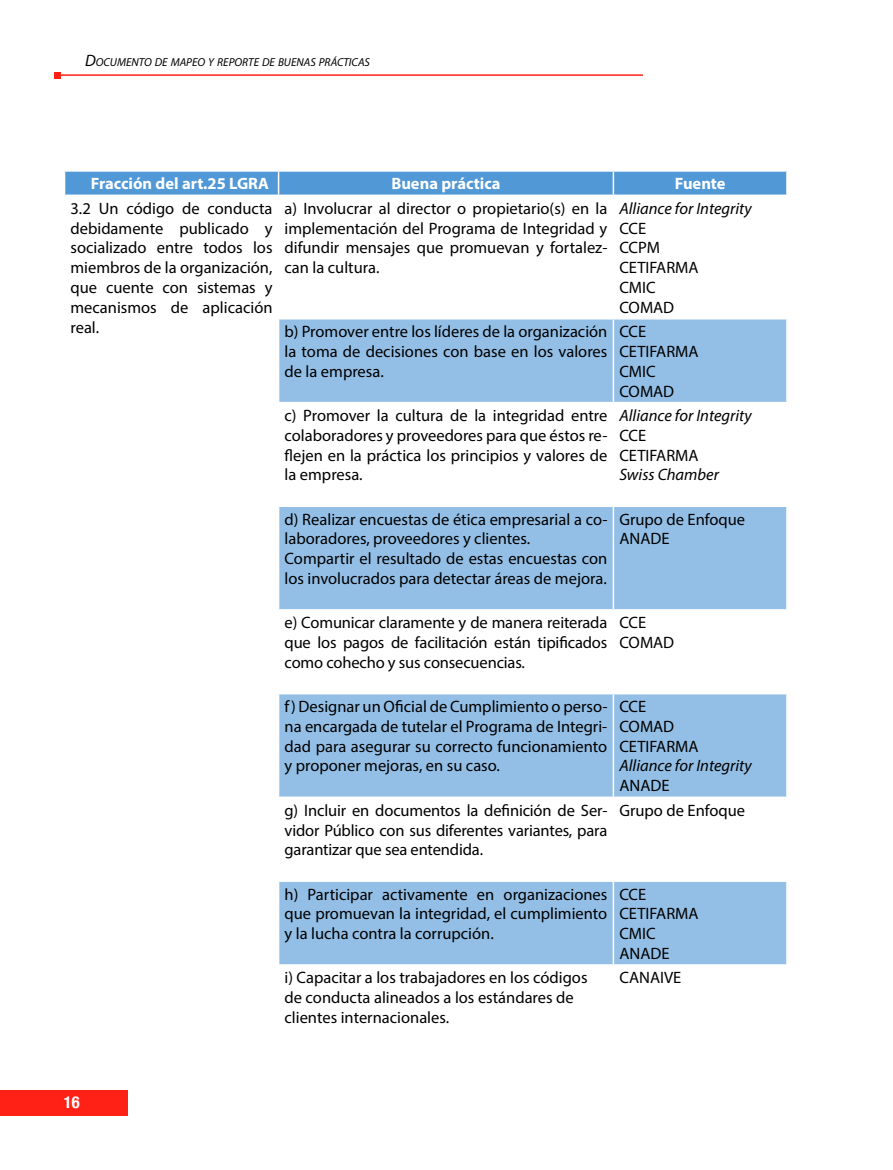
<style>
.page{position:relative;width:893px;height:1170px;background:#fff}
.page>*{position:absolute;margin:0;border:0;box-sizing:border-box;transform-origin:0 0}
.t1{font:16.5px/19.8px "Myriad Pro";color:#000}
.t2{font:italic 16.5px "Myriad Pro";color:#000}
.t3{font:700 16.5px "Myriad Pro";color:#fff}
.t4{font:700 condensed 16.5px "Helvetica Neue";color:#fff}
.t5{font:italic 11.55px "Myriad Pro";color:#000}
.s1{font-size:16.5px}
</style>
<div class="page">
<div style="left:0;top:1090px;width:128px;height:25px;background:#ff2016"></div>
<svg style="left:279px;top:319px;width:507px;height:645px;fill:#93bfe6"></svg>
<hr style="left:613px;top:319px;width:1px;height:83px;background:#fff">
<hr style="left:613px;top:403px;width:1px;height:102px;background:#fff">
<hr style="left:613px;top:507px;width:1px;height:102px;background:#fff">
<hr style="left:613px;top:610px;width:1px;height:83px;background:#fff">
<hr style="left:613px;top:694px;width:1px;height:102px;background:#fff">
<hr style="left:613px;top:798px;width:1px;height:82px;background:#fff">
<hr style="left:613px;top:881px;width:1px;height:83px;background:#fff">
<hr style="left:278px;top:402px;width:335px;height:1px;background:#fff">
<hr style="left:613px;top:402px;width:175px;height:1px;background:#fff">
<hr style="left:279px;top:505px;width:334px;height:2px;background:#fff">
<hr style="left:613px;top:505px;width:175px;height:2px;background:#fff">
<hr style="left:279px;top:609px;width:334px;height:1px;background:#fff">
<hr style="left:613px;top:609px;width:175px;height:1px;background:#fff">
<hr style="left:279px;top:693px;width:334px;height:1px;background:#fff">
<hr style="left:613px;top:693px;width:175px;height:1px;background:#fff">
<hr style="left:279px;top:796px;width:334px;height:2px;background:#fff">
<hr style="left:613px;top:796px;width:175px;height:2px;background:#fff">
<hr style="left:279px;top:880px;width:334px;height:1px;background:#fff">
<hr style="left:613px;top:880px;width:175px;height:1px;background:#fff">
<div style="left:64px;top:171px;width:722px;height:23px;background:#5198d6"></div>
<hr style="left:279px;top:170px;width:334px;height:2px;background:#fff">
<hr style="left:613px;top:170px;width:175px;height:2px;background:#fff">
<hr style="left:57px;top:74px;width:586px;height:2px;background:#ff2016">
<svg style="left:54px;top:72px;width:6px;height:6px"></svg>
<p class="t5" style="left:85px;top:55px;width:286px"><span class="s1">D</span>OCUMENTO DE MAPEO Y REPORTE DE BUENAS PRÁCTICAS</p>
<p class="t3" style="left:91px;top:173px;width:180px">Fracción del art.25 LGRA</p>
<p class="t3" style="left:391px;top:173px;width:111px">Buena práctica</p>
<p class="t3" style="left:675px;top:173px;width:52px">Fuente</p>
<p class="t1" style="left:71px;top:198px;width:204px;text-align:justify">3.2 Un código de conducta debidamente publicado y socializado entre todos los miembros de la organización, que cuente con sistemas y mecanismos de aplicación real.</p>
<p class="t1" style="left:285px;top:198px;width:324px;text-align:justify">a) Involucrar al director o propietario(s) en la implementación del Programa de Integridad y difundir mensajes que promuevan y fortalez&shy;can la cultura.</p>
<p class="t2" style="left:619px;top:198px;width:134px">Alliance for Integrity</p>
<p class="t1" style="left:619px;top:218px;width:81px">CCE<br>CCPM<br>CETIFARMA<br>CMIC<br>COMAD</p>
<p class="t1" style="left:285px;top:321px;width:324px;text-align:justify">b) Promover entre los líderes de la organización la toma de decisiones con base en los valores de la empresa.</p>
<p class="t1" style="left:619px;top:321px;width:81px">CCE<br>CETIFARMA<br>CMIC<br>COMAD</p>
<p class="t1" style="left:285px;top:405px;width:324px;text-align:justify">c) Promover la cultura de la integridad entre colaboradores y proveedores para que éstos re&shy;flejen en la práctica los principios y valores de la empresa.</p>
<p class="t2" style="left:619px;top:405px;width:134px">Alliance for Integrity</p>
<p class="t1" style="left:619px;top:425px;width:81px">CCE<br>CETIFARMA</p>
<p class="t2" style="left:619px;top:464px;width:101px">Swiss Chamber</p>
<p class="t1" style="left:285px;top:509px;width:324px">d) Realizar encuestas de ética empresarial a co&shy;laboradores, proveedores y clientes.<br>Compartir el resultado de estas encuestas con los involucrados para detectar áreas de mejora.</p>
<p class="t1" style="left:619px;top:509px;width:127px">Grupo de Enfoque<br>ANADE</p>
<p class="t1" style="left:285px;top:612px;width:324px;text-align:justify">e) Comunicar claramente y de manera reiterada que los pagos de facilitación están tipificados como cohecho y sus consecuencias.</p>
<p class="t1" style="left:619px;top:612px;width:56px">CCE<br>COMAD</p>
<p class="t1" style="left:285px;top:696px;width:324px;text-align:justify">f) Designar un Oficial de Cumplimiento o perso&shy;na encargada de tutelar el Programa de Integri&shy;dad para asegurar su correcto funcionamiento y proponer mejoras, en su caso.</p>
<p class="t1" style="left:619px;top:696px;width:81px">CCE<br>COMAD<br>CETIFARMA</p>
<p class="t2" style="left:619px;top:755px;width:134px">Alliance for Integrity</p>
<p class="t1" style="left:619px;top:775px;width:52px">ANADE</p>
<p class="t4" style="left:64px;top:1092px;width:17px">16</p>
<p class="t1" style="left:285px;top:800px;width:324px;text-align:justify">g) Incluir en documentos la definición de Ser&shy;vidor Público con sus diferentes variantes, para garantizar que sea entendida.</p>
<p class="t1" style="left:619px;top:800px;width:127px">Grupo de Enfoque</p>
<p class="t1" style="left:285px;top:883px;width:324px;text-align:justify">h) Participar activamente en organizaciones que promuevan la integridad, el cumplimiento y la lucha contra la corrupción.</p>
<p class="t1" style="left:619px;top:883px;width:81px">CCE<br>CETIFARMA<br>CMIC<br>ANADE</p>
<p class="t1" style="left:285px;top:967px;width:304px">i) Capacitar a los trabajadores en los códigos de conducta alineados a los estándares de clientes internacionales.</p>
<p class="t1" style="left:619px;top:967px;width:63px">CANAIVE</p>
</div>
